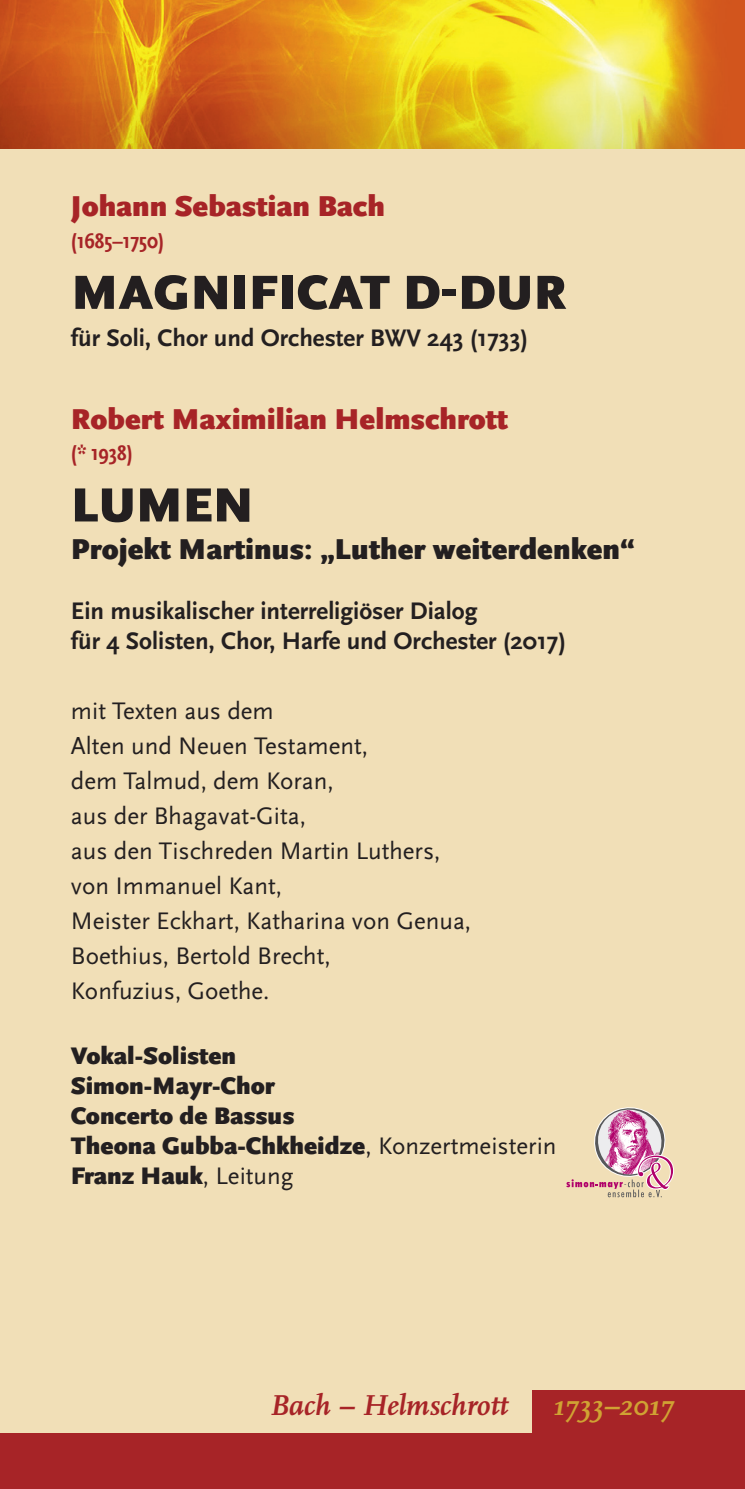
<style>
.page{position:relative;width:745px;height:1489px;background:#fff}
.page>*{position:absolute;margin:0;border:0;box-sizing:border-box;transform-origin:0 0}
.t1{font:900 50px "Scala Sans Pro";letter-spacing:.01em;color:#231f20}
.t2{font:900 30px "Scala Sans Pro";color:#a72427}
.t3{font:900 30px "Scala Sans Pro";color:#231f20}
.t4{font:italic 700 30px "Scala";color:#a72427}
.t5{font:italic 700 30px "Scala";color:#d0a233}
.t6{font:25px/35px "Scala Sans Pro";color:#231f20}
.t7{font:700 25px/30px "Scala Sans Pro";color:#231f20}
.t8{font:900 25px/30px "Scala Sans Pro";color:#231f20}
.t9{font:22.5px "Scala Sans Bold Con";color:#a72427}
.s1{font-weight:400}
</style>
<div class="page">
<div style="left:0;top:1369px;width:744px;height:119px;background:#a72427"></div>
<div style="left:0;top:0;width:744px;height:1431px;background:#f1dfb7"></div>
<img style="left:0;top:0;width:744px;height:149px">
<div style="left:531px;top:1390px;width:213px;height:92px;background:#a72427"></div>
<svg style="left:566px;top:1107px;width:107px;height:90px"></svg>
<p class="t2" style="left:71px;top:194px;width:315px">Johann Sebastian Bach</p>
<p class="t9" style="left:71px;top:228px;width:95px">(1685–1750)</p>
<h1 class="t1" style="left:71px;top:272px;width:496px">MAGNIFICAT D-DUR</h1>
<p class="t7" style="left:71px;top:325px;width:458px">für Soli, Chor und Orchester BWV 243 (1733)</p>
<p class="t2" style="left:71px;top:407px;width:438px">Robert Maximilian Helmschrott</p>
<p class="t9" style="left:71px;top:441px;width:63px">(* 1938)</p>
<h1 class="t1" style="left:71px;top:485px;width:183px">LUMEN</h1>
<p class="t3" style="left:71px;top:537px;width:565px">Projekt Martinus: „Luther weiterdenken“</p>
<p class="t7" style="left:71px;top:598px;width:496px">Ein musikalischer interreligiöser Dialog<br>für 4 Solisten, Chor, Harfe und Orchester (2017)</p>
<p class="t6" style="left:71px;top:695px;width:401px">mit Texten aus dem<br>Alten und Neuen Testament,<br>dem Talmud, dem Koran,<br>aus der Bhagavat-Gita,<br>aus den Tischreden Martin Luthers, von Immanuel Kant,<br>Meister Eckhart, Katharina von Genua,<br>Boethius, Bertold Brecht,<br>Konfuzius, Goethe.</p>
<p class="t8" style="left:71px;top:1043px;width:486px">Vokal-Solisten<br>Simon-Mayr-Chor<br>Concerto de Bassus<br>Theona Gubba-Chkheidze<span class="s1">, Konzertmeisterin<br></span>Franz Hauk<span class="s1">, Leitung</span></p>
<p class="t4" style="left:269px;top:1388px;width:240px">Bach – Helmschrott</p>
<p class="t5" style="left:553px;top:1388px;width:122px">1733–2017</p>
</div>
